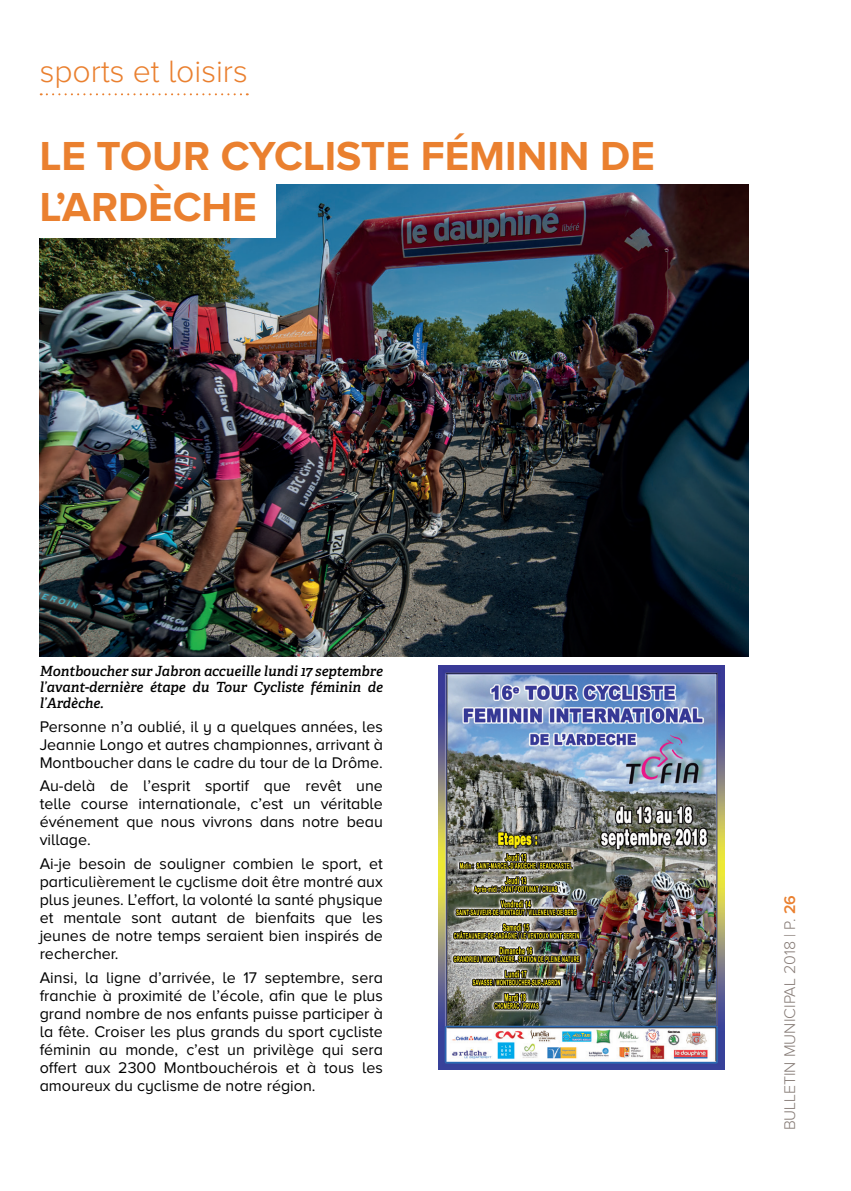
<style>
.page{position:relative;width:851px;height:1191px;background:#fff}
.page>*{position:absolute;margin:0;border:0;box-sizing:border-box;transform-origin:0 0}
.t1{font:700 42px/50.4px "Proxima Nova A";color:#ea802f}
.t2{font:300 32px "Proxima Nova A";color:#ea802f}
.t3{font:16px/18px "Proxima Nova A";color:#000;text-align:justify}
.t4{font:300 16px "Proxima Nova A";color:#867b76}
.t5{font:italic 600 14px/16px "Adelle";color:#000;text-align:justify}
.s1{font-weight:600;color:#ea802f}
</style>
<div class="page">
<svg style="left:41px;top:93px;width:207px;height:2px"></svg>
<img style="left:40px;top:184px;width:708px;height:472px">
<div style="left:29px;top:120px;width:247px;height:118px;background:#fff"></div>
<img style="left:438px;top:665px;width:286px;height:404px">
<h2 class="t2" style="left:40px;top:54px;width:209px">sports et loisirs</h2>
<h1 class="t1" style="left:40px;top:130px;width:616px">LE TOUR CYCLISTE FÉMININ DE<br>L’ARDÈCHE</h1>
<p class="t5" style="left:40px;top:663px;width:344px">Montboucher sur Jabron accueille lundi 17 septembre l’avant-dernière étape du Tour Cycliste féminin de l’Ardèche.</p>
<p class="t3" style="left:40px;top:717px;width:345px">Personne n’a oublié, il y a quelques années, les Jeannie Longo et autres championnes, arrivant à Montboucher dans le cadre du tour de la Drôme.</p>
<p class="t3" style="left:40px;top:776px;width:344px">Au-delà de l’esprit sportif que revêt une telle course internationale, c’est un véritable événement que nous vivrons dans notre beau village.</p>
<p class="t3" style="left:40px;top:854px;width:345px">Ai-je besoin de souligner combien le sport, et particulièrement le cyclisme doit être montré aux plus jeunes. L’effort, la volonté la santé physique et mentale sont autant de bienfaits que les jeunes de notre temps seraient bien inspirés de rechercher.</p>
<p class="t3" style="left:40px;top:968px;width:344px">Ainsi, la ligne d’arrivée, le 17 septembre, sera franchie à proximité de l’école, afin que le plus grand nombre de nos enfants puisse participer à la fête. Croiser les plus grands du sport cycliste féminin au monde, c’est un privilège qui sera offert aux 2300 Montbouchérois et à tous les amoureux du cyclisme de notre région.</p>
<p class="t4" style="left:781px;top:1130px;width:237px;rotate:-90deg">BULLETIN MUNICIPAL 2018 | P. <span class="s1">26</span></p>
</div>
